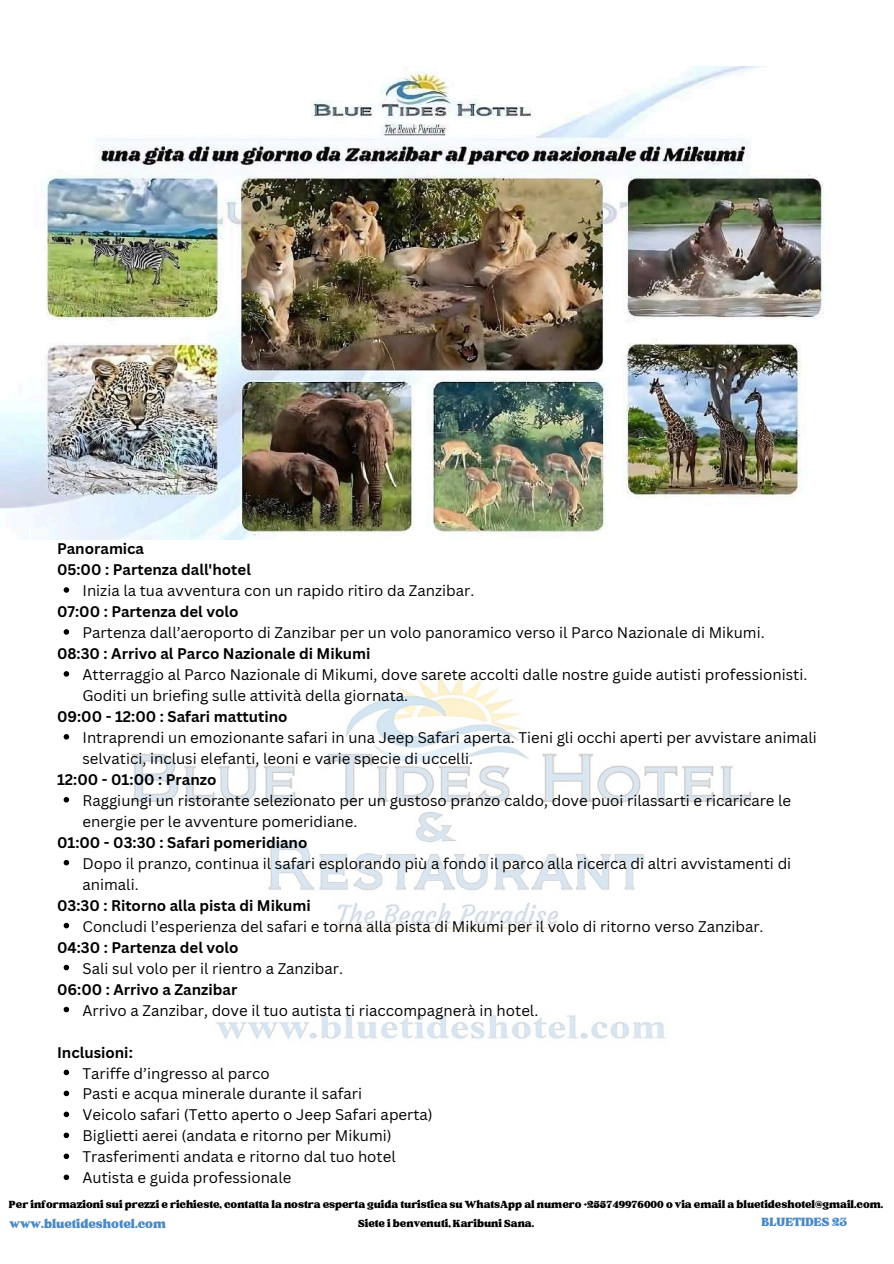
<style>
.page{position:relative;width:894px;height:1264px;background:#fff}
.page>*{position:absolute;margin:0;border:0;box-sizing:border-box;transform-origin:0 0}
.t1{font:16.5px "TAN Tangkiwood Display";color:#4989c7}
.t2{font:15px/21px "Canva Sans";color:#000}
.t3{font:700 15px/21px "Canva Sans";color:#000}
.t4{font:14.25px "TAN Tangkiwood Display";color:#000}
</style>
<div class="page">
<img style="left:0;top:66px;width:825px;height:473px">
<img style="left:63px;top:672px;width:689px;height:368px">
<svg style="left:64px;top:587px;width:5px;height:5px"></svg>
<svg style="left:64px;top:629px;width:5px;height:5px"></svg>
<svg style="left:64px;top:671px;width:5px;height:5px"></svg>
<svg style="left:64px;top:734px;width:5px;height:5px"></svg>
<svg style="left:64px;top:797px;width:5px;height:5px"></svg>
<svg style="left:64px;top:859px;width:5px;height:6px"></svg>
<svg style="left:64px;top:922px;width:5px;height:6px"></svg>
<svg style="left:64px;top:964px;width:5px;height:6px"></svg>
<svg style="left:64px;top:1006px;width:5px;height:6px"></svg>
<svg style="left:64px;top:1069px;width:5px;height:6px"></svg>
<svg style="left:64px;top:1090px;width:5px;height:6px"></svg>
<svg style="left:64px;top:1111px;width:5px;height:6px"></svg>
<svg style="left:64px;top:1132px;width:5px;height:6px"></svg>
<svg style="left:64px;top:1153px;width:5px;height:6px"></svg>
<svg style="left:64px;top:1174px;width:5px;height:5px"></svg>
<p class="t3" style="left:57px;top:538px;width:195px">Panoramica<br>05:00 : Partenza dall'hotel</p>
<p class="t2" style="left:82px;top:579px;width:393px">Inizia la tua avventura con un rapido ritiro da Zanzibar.</p>
<p class="t3" style="left:57px;top:600px;width:183px">07:00 : Partenza del volo</p>
<p class="t2" style="left:82px;top:621px;width:683px">Partenza dall’aeroporto di Zanzibar per un volo panoramico verso il Parco Nazionale di Mikumi.</p>
<p class="t3" style="left:57px;top:642px;width:315px">08:30 : Arrivo al Parco Nazionale di Mikumi</p>
<p class="t2" style="left:82px;top:663px;width:726px">Atterraggio al Parco Nazionale di Mikumi, dove sarete accolti dalle nostre guide autisti professionisti.<br>Goditi un briefing sulle attività della giornata.</p>
<p class="t3" style="left:57px;top:705px;width:232px">09:00 - 12:00 : Safari mattutino</p>
<p class="t2" style="left:82px;top:726px;width:735px">Intraprendi un emozionante safari in una Jeep Safari aperta. Tieni gli occhi aperti per avvistare animali selvatici, inclusi elefanti, leoni e varie specie di uccelli.</p>
<p class="t3" style="left:57px;top:768px;width:161px">12:00 - 01:00 : Pranzo</p>
<p class="t2" style="left:82px;top:789px;width:710px">Raggiungi un ristorante selezionato per un gustoso pranzo caldo, dove puoi rilassarti e ricaricare le energie per le avventure pomeridiane.</p>
<p class="t3" style="left:57px;top:831px;width:252px">01:00 - 03:30 : Safari pomeridiano</p>
<p class="t2" style="left:82px;top:852px;width:710px">Dopo il pranzo, continua il safari esplorando più a fondo il parco alla ricerca di altri avvistamenti di animali.</p>
<p class="t3" style="left:57px;top:894px;width:255px">03:30 : Ritorno alla pista di Mikumi</p>
<p class="t2" style="left:82px;top:915px;width:682px">Concludi l’esperienza del safari e torna alla pista di Mikumi per il volo di ritorno verso Zanzibar.</p>
<p class="t3" style="left:57px;top:936px;width:183px">04:30 : Partenza del volo</p>
<p class="t2" style="left:82px;top:957px;width:262px">Sali sul volo per il rientro a Zanzibar.</p>
<p class="t3" style="left:57px;top:978px;width:182px">06:00 : Arrivo a Zanzibar</p>
<p class="t2" style="left:82px;top:999px;width:457px">Arrivo a Zanzibar, dove il tuo autista ti riaccompagnerà in hotel.</p>
<p class="t3" style="left:57px;top:1041px;width:77px">Inclusioni:</p>
<p class="t2" style="left:82px;top:1062px;width:352px">Tariffe d’ingresso al parco<br>Pasti e acqua minerale durante il safari<br>Veicolo safari (Tetto aperto o Jeep Safari aperta)<br>Biglietti aerei (andata e ritorno per Mikumi)<br>Trasferimenti andata e ritorno dal tuo hotel Autista e guida professionale</p>
<p class="t4" style="left:9px;top:1198px;width:875px">Per informazioni sui prezzi e richieste, contatta la nostra esperta guida turistica su WhatsApp al numero +255749976000 o via email a bluetideshotel@gmail.com.</p>
<p class="t1" style="left:9px;top:1217px;width:158px">www.bluetideshotel.com</p>
<p class="t4" style="left:358px;top:1218px;width:177px">Siete i benvenuti, Karibuni Sana.</p>
<p class="t1" style="left:761px;top:1215px;width:87px">BLUETIDES 23</p>
</div>
